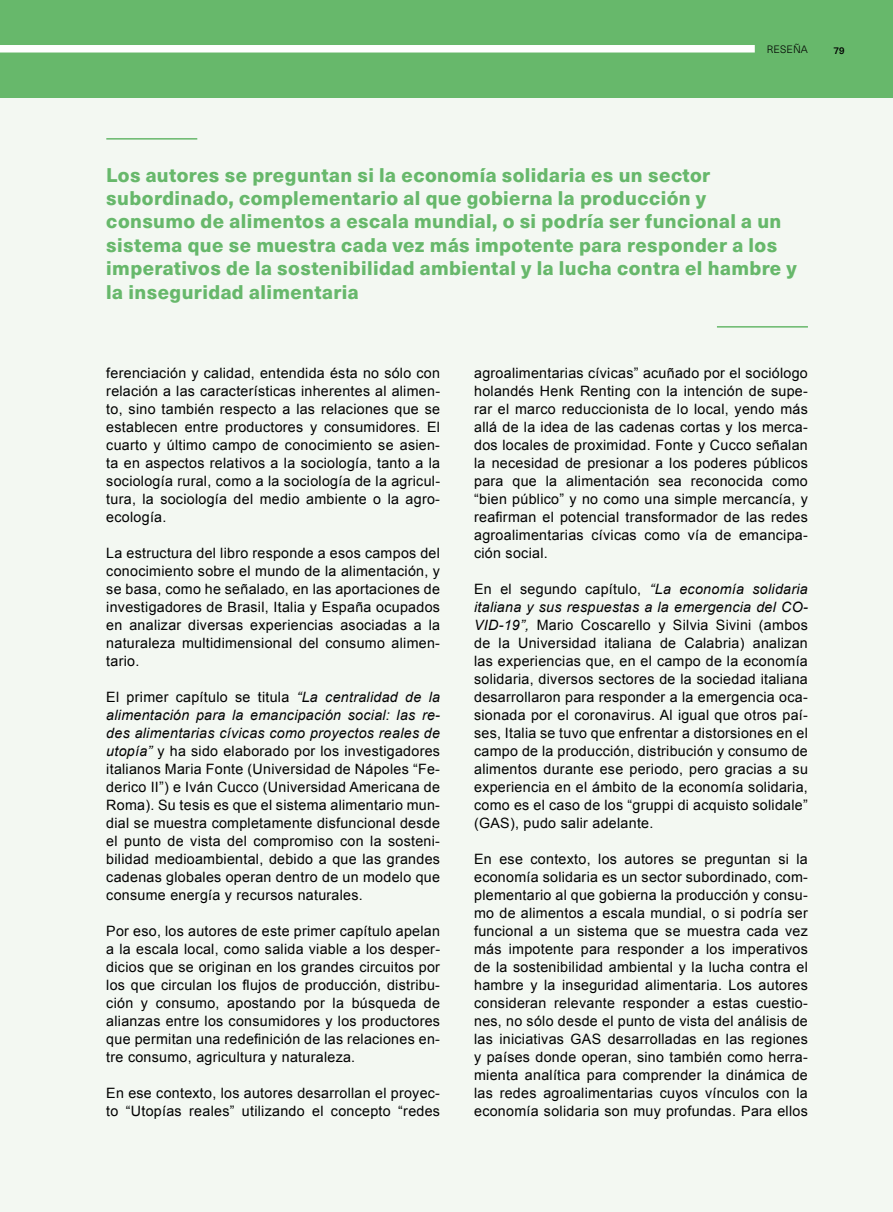
<style>
.page{position:relative;width:893px;height:1212px;background:#f3f8f2}
.page>*{position:absolute;margin:0;border:0;box-sizing:border-box;transform-origin:0 0}
.t1{font:800 19.5px/23.4px "Neue Haas Unica";letter-spacing:.02em;color:#67b86b}
.t2{font:14.25px/18px "Arial";letter-spacing:.02em;color:#000;text-align:justify}
.t3{font:300 10.5px "Neue Haas Unica";letter-spacing:.02em;color:#000}
.t4{font:500 9.75px "Neue Haas Unica";color:#000}
.s1{font-style:italic}
</style>
<div class="page">
<div style="left:0;top:0;width:893px;height:98px;background:#67b86b"></div>
<div style="left:0;top:45px;width:755px;height:8px;background:#fff"></div>
<hr style="left:106px;top:138px;width:91px;height:2px;background:#67b86b">
<hr style="left:717px;top:326px;width:91px;height:2px;background:#67b86b">
<p class="t3" style="left:767px;top:41px;width:43px">RESEÑA</p>
<p class="t4" style="left:833px;top:43px;width:13px">79</p>
<p class="t1" style="left:106px;top:162px;width:692px">Los autores se preguntan si la economía solidaria es un sector subordinado, complementario al que gobierna la producción y consumo de alimentos a escala mundial, o si podría ser funcional a un sistema que se muestra cada vez más impotente para responder a los imperativos de la sostenibilidad ambiental y la lucha contra el hambre y la inseguridad alimentaria</p>
<p class="t2" style="left:106px;top:364px;width:335px">ferenciación y calidad, entendida ésta no sólo con relación a las características inherentes al alimen&shy;to, sino también respecto a las relaciones que se establecen entre productores y consumidores. El cuarto y último campo de conocimiento se asien&shy;ta en aspectos relativos a la sociología, tanto a la sociología rural, como a la sociología de la agricul&shy;tura, la sociología del medio ambiente o la agro&shy;ecología.</p>
<p class="t2" style="left:106px;top:544px;width:335px">La estructura del libro responde a esos campos del conocimiento sobre el mundo de la alimentación, y se basa, como he señalado, en las aportaciones de investigadores de Brasil, Italia y España ocupados en analizar diversas experiencias asociadas a la naturaleza multidimensional del consumo alimen&shy;tario.</p>
<p class="t2" style="left:106px;top:688px;width:335px">El primer capítulo se titula <span class="s1">“La centralidad de la alimentación para la emancipación social: las re&shy;des alimentarias cívicas como proyectos reales de utopía”</span> y ha sido elaborado por los investigadores italianos Maria Fonte (Universidad de Nápoles “Fe&shy;derico II”) e Iván Cucco (Universidad Americana de Roma). Su tesis es que el sistema alimentario mun&shy;dial se muestra completamente disfuncional desde el punto de vista del compromiso con la sosteni&shy;bilidad medioambiental, debido a que las grandes cadenas globales operan dentro de un modelo que consume energía y recursos naturales.</p>
<p class="t2" style="left:106px;top:922px;width:335px">Por eso, los autores de este primer capítulo apelan a la escala local, como salida viable a los desper&shy;dicios que se originan en los grandes circuitos por los que circulan los flujos de producción, distribu&shy;ción y consumo, apostando por la búsqueda de alianzas entre los consumidores y los productores que permitan una redefinición de las relaciones en&shy;tre consumo, agricultura y naturaleza.</p>
<p class="t2" style="left:106px;top:1084px;width:335px">En ese contexto, los autores desarrollan el proyec&shy;to “Utopías reales” utilizando el concepto “redes</p>
<p class="t2" style="left:474px;top:364px;width:335px">agroalimentarias cívicas” acuñado por el sociólogo holandés Henk Renting con la intención de supe&shy;rar el marco reduccionista de lo local, yendo más allá de la idea de las cadenas cortas y los merca&shy;dos locales de proximidad. Fonte y Cucco señalan la necesidad de presionar a los poderes públicos para que la alimentación sea reconocida como “bien público” y no como una simple mercancía, y reafirman el potencial transformador de las redes agroalimentarias cívicas como vía de emancipa&shy;ción social.</p>
<p class="t2" style="left:474px;top:580px;width:335px">En el segundo capítulo, <span class="s1">“La economía solidaria italiana y sus respuestas a la emergencia del CO-VID-19”,</span> Mario Coscarello y Silvia Sivini (ambos de la Universidad italiana de Calabria) analizan las experiencias que, en el campo de la economía solidaria, diversos sectores de la sociedad italiana desarrollaron para responder a la emergencia oca&shy;sionada por el coronavirus. Al igual que otros paí&shy;ses, Italia se tuvo que enfrentar a distorsiones en el campo de la producción, distribución y consumo de alimentos durante ese periodo, pero gracias a su experiencia en el ámbito de la economía solidaria, como es el caso de los “gruppi di acquisto solidale” (GAS), pudo salir adelante.</p>
<p class="t2" style="left:474px;top:850px;width:335px">En ese contexto, los autores se preguntan si la economía solidaria es un sector subordinado, com&shy;plementario al que gobierna la producción y consu&shy;mo de alimentos a escala mundial, o si podría ser funcional a un sistema que se muestra cada vez más impotente para responder a los imperativos de la sostenibilidad ambiental y la lucha contra el hambre y la inseguridad alimentaria. Los autores consideran relevante responder a estas cuestio&shy;nes, no sólo desde el punto de vista del análisis de las iniciativas GAS desarrolladas en las regiones y países donde operan, sino también como herra&shy;mienta analítica para comprender la dinámica de las redes agroalimentarias cuyos vínculos con la economía solidaria son muy profundas. Para ellos</p>
</div>
